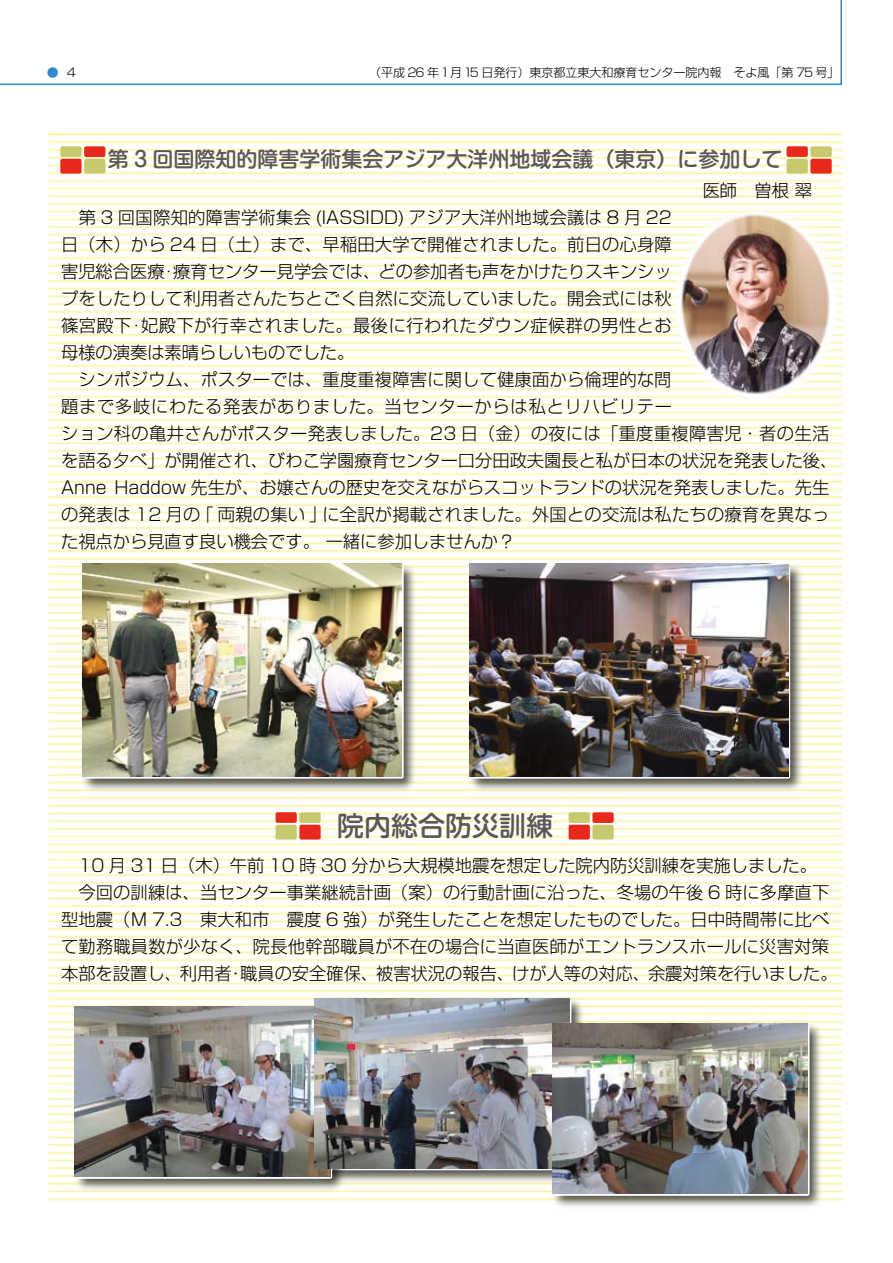
<style>
.page{position:relative;width:893px;height:1263px;background:#fff}
.page>*{position:absolute;margin:0;border:0;box-sizing:border-box;transform-origin:0 0}
.t1{font:500 27px "Shin M Go";color:#595757}
.t2{font:500 21px "Shin M Go";color:#595757}
.t3{font:300 17.25px/27px "Shin Go";letter-spacing:.005em;color:#000}
.t4{font:300 12px "Shin Go";color:#000}
.t5{font:300 12px "Shin Go";color:#318bcc}
</style>
<div class="page">
<img style="left:48px;top:134px;width:794px;height:1067px">
<svg style="left:0;top:0;width:842px;height:85px"></svg>
<div style="left:312px;top:996px;width:275px;height:188px;background:#000;opacity:.7"></div>
<div style="left:73px;top:1005px;width:275px;height:188px;background:#000;opacity:.7"></div>
<div style="left:550px;top:1022px;width:275px;height:188px;background:#000;opacity:.7"></div>
<div style="left:81px;top:562px;width:337px;height:231px;background:#000;opacity:.7"></div>
<svg style="left:85px;top:566px;width:319px;height:213px"></svg>
<img style="left:75px;top:1006px;width:255px;height:171px">
<img style="left:314px;top:998px;width:255px;height:170px">
<img style="left:552px;top:1024px;width:255px;height:170px">
<svg style="left:672px;top:206px;width:170px;height:197px"></svg>
<img style="left:676px;top:213px;width:158px;height:185px;border-radius:50%">
<div style="left:467px;top:562px;width:337px;height:231px;background:#000;opacity:.7"></div>
<svg style="left:471px;top:566px;width:319px;height:213px"></svg>
<img style="left:83px;top:564px;width:318px;height:212px">
<img style="left:469px;top:564px;width:319px;height:212px">
<div style="left:276px;top:825px;width:21px;height:14px;background:#c8c96f;border-radius:2px"></div>
<div style="left:276px;top:812px;width:21px;height:11px;background:#e7281c;border-radius:2px"></div>
<div style="left:299px;top:825px;width:22px;height:14px;background:#e7281c;border-radius:2px"></div>
<div style="left:299px;top:812px;width:22px;height:11px;background:#c8c96f;border-radius:2px"></div>
<div style="left:569px;top:825px;width:21px;height:14px;background:#e7281c;border-radius:2px"></div>
<div style="left:569px;top:812px;width:21px;height:11px;background:#c8c96f;border-radius:2px"></div>
<div style="left:592px;top:825px;width:22px;height:14px;background:#c8c96f;border-radius:2px"></div>
<div style="left:592px;top:812px;width:22px;height:11px;background:#e7281c;border-radius:2px"></div>
<div style="left:60px;top:159px;width:22px;height:15px;background:#e7281c;border-radius:2px"></div>
<div style="left:60px;top:146px;width:22px;height:11px;background:#c8c96f;border-radius:2px"></div>
<div style="left:84px;top:159px;width:21px;height:15px;background:#c8c96f;border-radius:2px"></div>
<div style="left:84px;top:146px;width:21px;height:11px;background:#e7281c;border-radius:2px"></div>
<div style="left:787px;top:159px;width:21px;height:15px;background:#c8c96f;border-radius:2px"></div>
<div style="left:787px;top:146px;width:21px;height:11px;background:#e7281c;border-radius:2px"></div>
<div style="left:810px;top:159px;width:22px;height:15px;background:#e7281c;border-radius:2px"></div>
<div style="left:810px;top:146px;width:22px;height:11px;background:#c8c96f;border-radius:2px"></div>
<p class="t5" style="left:47px;top:65px;width:14px">●</p>
<p class="t4" style="left:369px;top:65px;width:472px">（平成 26 年1月15 日発行）東京都立東大和療育センター院内報　そよ風「第 75 号」</p>
<p class="t2" style="left:108px;top:145px;width:676px">第 3 回国際知的障害学術集会アジア大洋州地域会議（東京）に参加して</p>
<p class="t3" style="left:703px;top:176px;width:128px">医師　曽根 翠　</p>
<p class="t3" style="left:61px;top:203px;width:778px">　第 3 回国際知的障害学術集会 (IASSIDD) アジア大洋州地域会議は 8 月 22<br>日（木）から 24 日（土）まで、早稲田大学で開催されました。前日の心身障<br>害児総合医療･療育センター見学会では、どの参加者も声をかけたりスキンシッ<br>プをしたりして利用者さんたちとごく自然に交流していました。開会式には秋<br>篠宮殿下･妃殿下が行幸されました。最後に行われたダウン症候群の男性とお<br>母様の演奏は素晴らしいものでした。<br>　シンポジウム、ポスターでは、重度重複障害に関して健康面から倫理的な問<br>題まで多岐にわたる発表がありました。当センターからは私とリハビリテー<br>ション科の亀井さんがポスター発表しました。23 日（金）の夜には「重度重複障害児・者の生活を語る夕べ」が開催され、びわこ学園療育センター口分田政夫園長と私が日本の状況を発表した後、Anne Haddow 先生が、お嬢さんの歴史を交えながらスコットランドの状況を発表しました。先生の発表は 12 月の｢両親の集い｣に全訳が掲載されました。外国との交流は私たちの療育を異なった視点から見直す良い機会です。 一緒に参加しませんか？</p>
<h1 class="t1" style="left:337px;top:806px;width:217px">院内総合防災訓練</h1>
<p class="t3" style="left:61px;top:851px;width:778px">　10 月 31 日（木）午前 10 時 30 分から大規模地震を想定した院内防災訓練を実施しました。　今回の訓練は、当センター事業継続計画（案）の行動計画に沿った、冬場の午後 6 時に多摩直下型地震（Ｍ 7.3　東大和市　震度 6 強）が発生したことを想定したものでした。日中時間帯に比べて勤務職員数が少なく、院長他幹部職員が不在の場合に当直医師がエントランスホールに災害対策本部を設置し、利用者・職員の安全確保、被害状況の報告、けが人等の対応、余震対策を行いました。</p>
</div>
